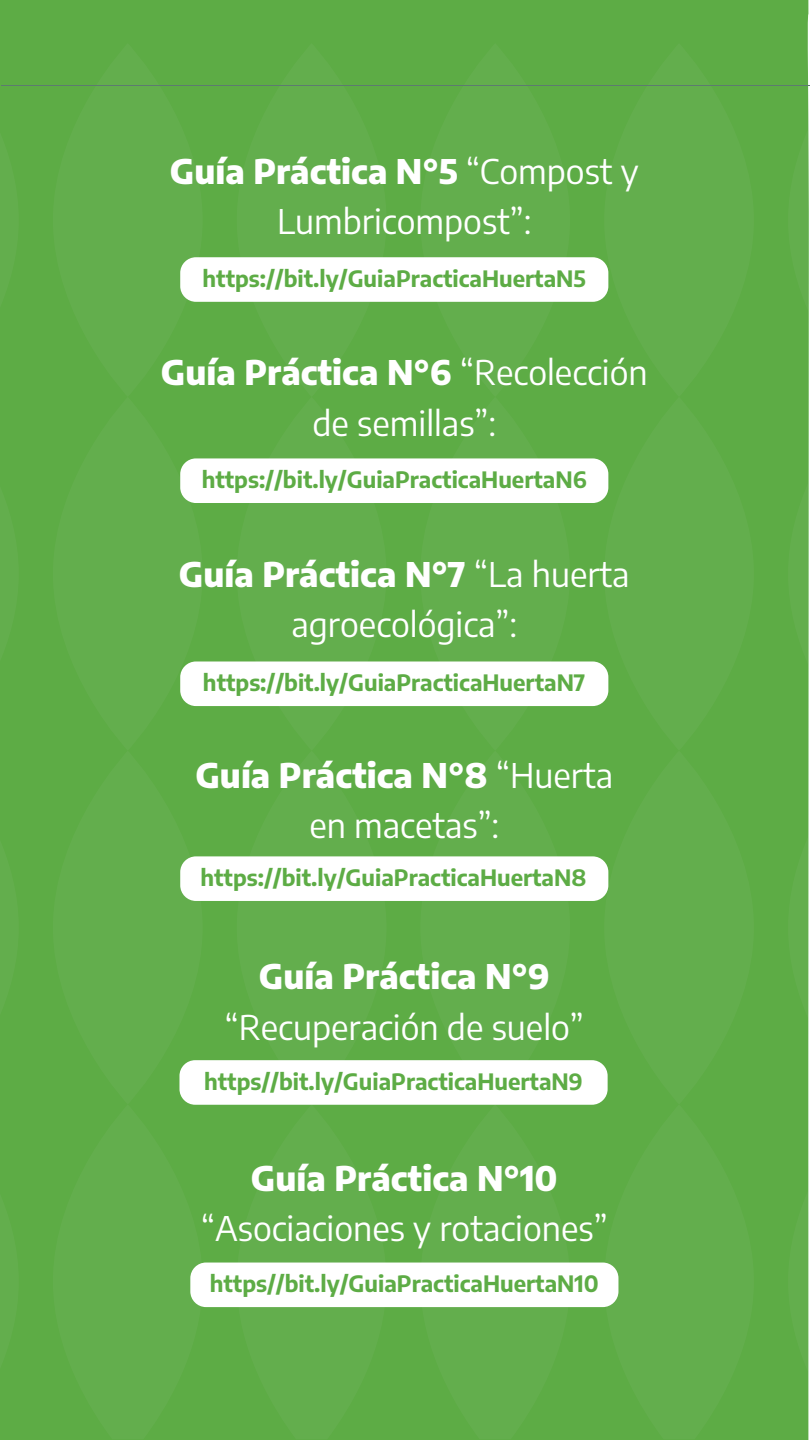
<style>
.page{position:relative;width:810px;height:1440px;background:#fff}
.page>*{position:absolute;margin:0;border:0;box-sizing:border-box;transform-origin:0 0}
.t1{font:33.83px/50.3px "Encode Sans";color:#fff;text-align:center}
.t2{font:800 33.83px "Encode Sans";color:#fff}
.t3{font:700 22.42px "Encode Sans";color:#5dac45}
.s1{font-weight:800}
</style>
<div class="page">
<div style="left:0;top:0;width:808px;height:1440px;background:#5dac45"></div>
<div style="left:237px;top:43px;width:150px;height:354px;background:#63ae4d;border-radius:50%"></div>
<div style="left:237px;top:397px;width:150px;height:354px;background:#63ae4d;border-radius:50%"></div>
<div style="left:237px;top:751px;width:150px;height:353px;background:#63ae4d;border-radius:50%"></div>
<div style="left:237px;top:1105px;width:150px;height:334px;background:#63ae4d"></div>
<div style="left:53px;top:43px;width:150px;height:354px;background:#63ae4d;border-radius:50%"></div>
<div style="left:53px;top:397px;width:150px;height:354px;background:#63ae4d;border-radius:50%"></div>
<div style="left:53px;top:751px;width:150px;height:353px;background:#63ae4d;border-radius:50%"></div>
<div style="left:53px;top:1104px;width:150px;height:335px;background:#63ae4d"></div>
<div style="left:0;top:126px;width:19px;height:188px;background:#63ae4d"></div>
<div style="left:0;top:480px;width:19px;height:188px;background:#63ae4d"></div>
<div style="left:0;top:833px;width:19px;height:189px;background:#63ae4d"></div>
<div style="left:0;top:1187px;width:19px;height:188px;background:#63ae4d"></div>
<div style="left:788px;top:126px;width:20px;height:188px;background:#63ae4d"></div>
<div style="left:788px;top:480px;width:20px;height:188px;background:#63ae4d"></div>
<div style="left:788px;top:833px;width:20px;height:189px;background:#63ae4d"></div>
<div style="left:788px;top:1187px;width:20px;height:189px;background:#63ae4d"></div>
<div style="left:604px;top:43px;width:150px;height:354px;background:#63ae4d;border-radius:50%"></div>
<div style="left:604px;top:397px;width:150px;height:354px;background:#63ae4d;border-radius:50%"></div>
<div style="left:604px;top:751px;width:150px;height:353px;background:#63ae4d;border-radius:50%"></div>
<div style="left:604px;top:1104px;width:150px;height:335px;background:#63ae4d"></div>
<div style="left:420px;top:43px;width:150px;height:354px;background:#63ae4d;border-radius:50%"></div>
<div style="left:420px;top:397px;width:150px;height:354px;background:#63ae4d;border-radius:50%"></div>
<div style="left:420px;top:751px;width:150px;height:353px;background:#63ae4d;border-radius:50%"></div>
<div style="left:420px;top:1105px;width:150px;height:334px;background:#63ae4d"></div>
<div style="left:180px;top:257px;width:428px;height:45px;background:#fff;border-radius:16px"></div>
<div style="left:180px;top:458px;width:428px;height:45px;background:#fff;border-radius:16px"></div>
<div style="left:180px;top:662px;width:428px;height:44px;background:#fff;border-radius:16px"></div>
<div style="left:180px;top:856px;width:428px;height:45px;background:#fff;border-radius:16px"></div>
<div style="left:179px;top:1060px;width:429px;height:45px;background:#fff;border-radius:16px"></div>
<div style="left:190px;top:1263px;width:428px;height:44px;background:#fff;border-radius:16px"></div>
<h1 class="t1" style="left:170px;top:145px;width:470px"><span class="s1">Guía Práctica N°5</span> “Compost y<br>Lumbricompost”:</h1>
<p class="t3" style="left:203px;top:263px;width:385px">https://bit.ly/GuiaPracticaHuertaN5</p>
<h1 class="t1" style="left:161px;top:346px;width:488px"><span class="s1">Guía Práctica N°6</span> “Recolección de semillas”:</h1>
<p class="t3" style="left:202px;top:464px;width:387px">https://bit.ly/GuiaPracticaHuertaN6</p>
<h1 class="t1" style="left:179px;top:547px;width:452px"><span class="s1">Guía Práctica N°7</span> “La huerta agroecológica”:</h1>
<p class="t3" style="left:203px;top:667px;width:384px">https://bit.ly/GuiaPracticaHuertaN7</p>
<h1 class="t1" style="left:195px;top:749px;width:419px"><span class="s1">Guía Práctica N°8</span> “Huerta en macetas”:</h1>
<p class="t3" style="left:200px;top:862px;width:387px">https://bit.ly/GuiaPracticaHuertaN8</p>
<h1 class="t2" style="left:259px;top:953px;width:292px">Guía Práctica N°9</h1>
<h1 class="t1" style="left:225px;top:1000px;width:360px">“Recuperación de suelo”</h1>
<p class="t3" style="left:204px;top:1066px;width:380px">https//bit.ly/GuiaPracticaHuertaN9</p>
<h1 class="t2" style="left:251px;top:1155px;width:308px">Guía Práctica N°10</h1>
<h1 class="t1" style="left:201px;top:1202px;width:408px">“Asociaciones y rotaciones”</h1>
<p class="t3" style="left:210px;top:1268px;width:391px">https//bit.ly/GuiaPracticaHuertaN10</p>
</div>
